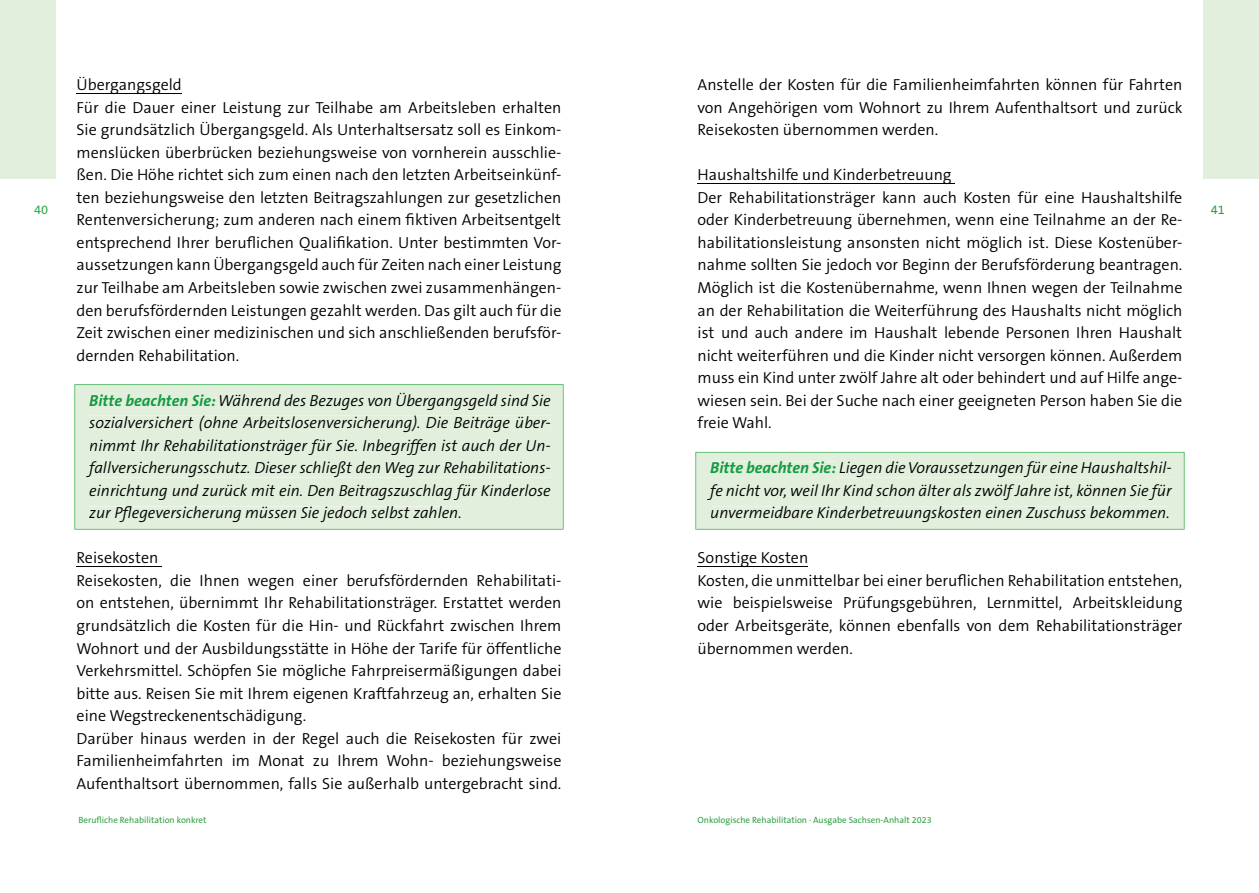
<style>
.page{position:relative;width:1259px;height:893px;background:#fff}
.page>*{position:absolute;margin:0;border:0;box-sizing:border-box;transform-origin:0 0}
.t1{font:300 16.05px/22.5px "The Sans B4";color:#000}
.t2{font:italic 300 16.05px/22.5px "The Sans B4";color:#000;text-align:justify}
.t3{font:12.75px "The Sans B5 Plain";color:#34ab49}
.t4{font:12.75px "The Sans B5 Plain";color:#319f44}
.t5{font:9px "The Sans B5 Plain";color:#319f44}
.s1{font-family:"The Sans B7";font-weight:700;color:#139b41}
</style>
<div class="page">
<div style="left:0;top:0;width:55px;height:179px;background:#e1efdc"></div>
<div style="left:1203px;top:0;width:56px;height:179px;background:#e1efdc"></div>
<hr style="left:77px;top:93px;width:105px;height:1px;background:#000">
<hr style="left:77px;top:566px;width:85px;height:1px;background:#000">
<div style="left:74px;top:384px;width:489px;height:146px;background:#e1efdc"></div>
<hr style="left:697px;top:183px;width:258px;height:1px;background:#000">
<hr style="left:697px;top:566px;width:111px;height:1px;background:#000">
<div style="left:695px;top:452px;width:489px;height:78px;background:#e1efdc"></div>
<p class="t3" style="left:34px;top:203px;width:16px">40</p>
<p class="t1" style="left:77px;top:74px;width:486px">Übergangsgeld<br>Für die Dauer einer Leistung zur Teilhabe am Arbeitsleben erhalten Sie grundsätzlich Übergangsgeld. Als Unterhaltsersatz soll es Einkom&shy;menslücken überbrücken beziehungsweise von vornherein ausschlie&shy;ßen. Die Höhe richtet sich zum einen nach den letzten Arbeitseinkünf&shy;ten beziehungsweise den letzten Beitragszahlungen zur gesetzlichen Rentenversicherung; zum anderen nach einem fiktiven Arbeitsentgelt entsprechend Ihrer beruflichen Qualifikation. Unter bestimmten Vor&shy;aussetzungen kann Übergangsgeld auch für Zeiten nach einer Leistung zur Teilhabe am Arbeitsleben sowie zwischen zwei zusammenhängen&shy;den berufsfördernden Leistungen gezahlt werden. Das gilt auch für die Zeit zwischen einer medizinischen und sich anschließenden berufsför&shy;dernden Rehabilitation.</p>
<p class="t2" style="left:89px;top:389px;width:463px"><span class="s1">Bitte beachten Sie:</span> Während des Bezuges von Übergangsgeld sind Sie sozialversichert (ohne Arbeitslosenversicherung). Die Beiträge über&shy;nimmt Ihr Rehabilitationsträger für Sie. Inbegriffen ist auch der Un&shy;fallversicherungsschutz. Dieser schließt den Weg zur Rehabilitations&shy;einrichtung und zurück mit ein. Den Beitragszuschlag für Kinderlose zur Pflegeversicherung müssen Sie jedoch selbst zahlen.</p>
<p class="t1" style="left:77px;top:547px;width:486px">Reisekosten<br>Reisekosten, die Ihnen wegen einer berufsfördernden Rehabilitati&shy;on entstehen, übernimmt Ihr Rehabilitationsträger. Erstattet werden grundsätzlich die Kosten für die Hin- und Rückfahrt zwischen Ihrem Wohnort und der Ausbildungsstätte in Höhe der Tarife für öffentliche Verkehrsmittel. Schöpfen Sie mögliche Fahrpreisermäßigungen dabei bitte aus. Reisen Sie mit Ihrem eigenen Kraftfahrzeug an, erhalten Sie eine Wegstreckenentschädigung.<br>Darüber hinaus werden in der Regel auch die Reisekosten für zwei Familienheimfahrten im Monat zu Ihrem Wohn- beziehungsweise Aufenthaltsort übernommen, falls Sie außerhalb untergebracht sind.</p>
<p class="t1" style="left:697px;top:74px;width:486px;text-align:justify">Anstelle der Kosten für die Familienheimfahrten können für Fahrten von Angehörigen vom Wohnort zu Ihrem Aufenthaltsort und zurück Reisekosten übernommen werden.</p>
<p class="t1" style="left:697px;top:164px;width:486px">Haushaltshilfe und Kinderbetreuung<br>Der Rehabilitationsträger kann auch Kosten für eine Haushaltshilfe oder Kinderbetreuung übernehmen, wenn eine Teilnahme an der Re&shy;habilitationsleistung ansonsten nicht möglich ist. Diese Kostenüber&shy;nahme sollten Sie jedoch vor Beginn der Berufsförderung beantragen.<br>Möglich ist die Kostenübernahme, wenn Ihnen wegen der Teilnahme an der Rehabilitation die Weiterführung des Haushalts nicht möglich ist und auch andere im Haushalt lebende Personen Ihren Haushalt nicht weiterführen und die Kinder nicht versorgen können. Außerdem muss ein Kind unter zwölf Jahre alt oder behindert und auf Hilfe ange&shy;wiesen sein. Bei der Suche nach einer geeigneten Person haben Sie die freie Wahl.</p>
<p class="t2" style="left:710px;top:457px;width:463px"><span class="s1">Bitte beachten Sie:</span> Liegen die Voraussetzungen für eine Haushaltshil&shy;fe nicht vor, weil Ihr Kind schon älter als zwölf Jahre ist, können Sie für unvermeidbare Kinderbetreuungskosten einen Zuschuss bekommen.</p>
<p class="t1" style="left:697px;top:547px;width:486px">Sonstige Kosten<br>Kosten, die unmittelbar bei einer beruflichen Rehabilitation entstehen, wie beispielsweise Prüfungsgebühren, Lernmittel, Arbeitskleidung oder Arbeitsgeräte, können ebenfalls von dem Rehabilitationsträger übernommen werden.</p>
<p class="t5" style="left:78px;top:815px;width:130px">Berufliche Rehabilitation konkret</p>
<p class="t5" style="left:697px;top:815px;width:236px">Onkologische Rehabilitation · Ausgabe Sachsen-Anhalt 2023</p>
<p class="t4" style="left:1210px;top:203px;width:16px">41</p>
</div>
